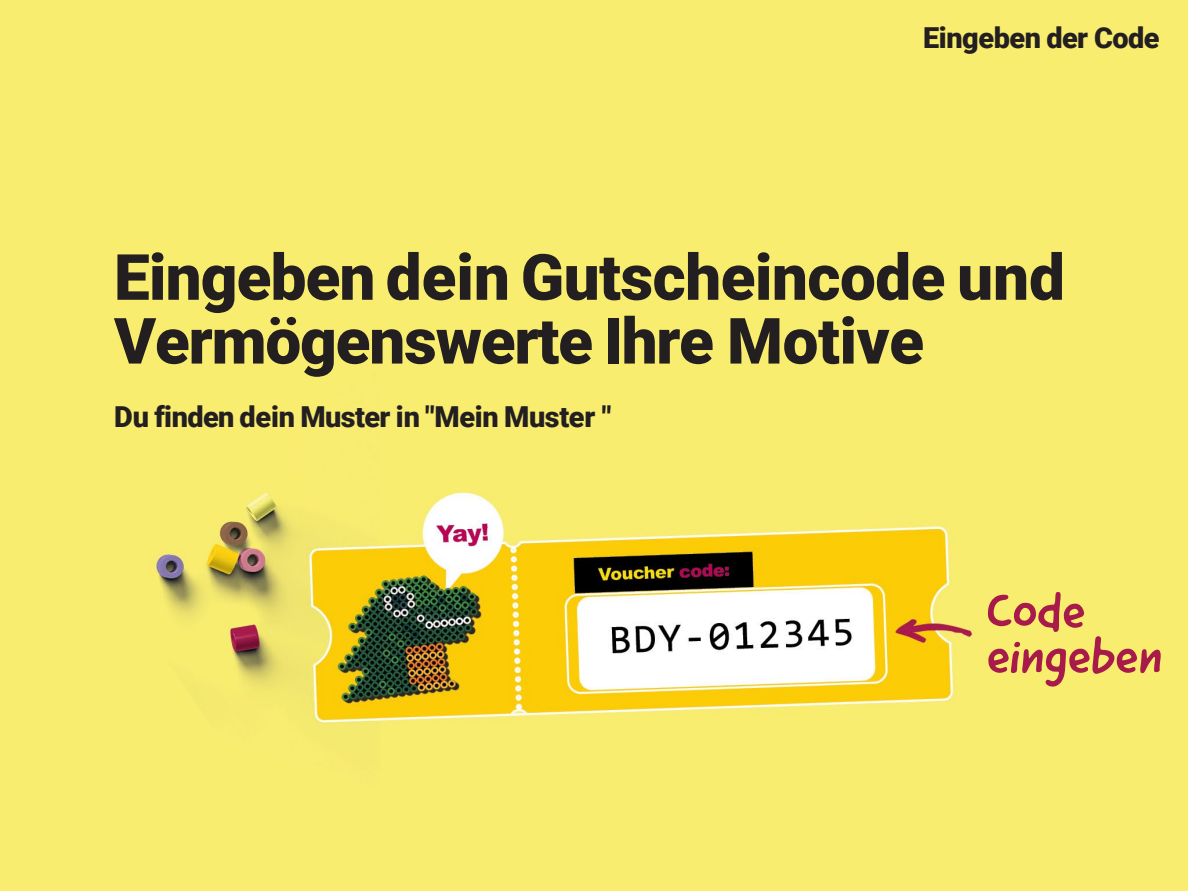
<style>
.page{position:relative;width:1188px;height:891px;background:#fff}
.page>*{position:absolute;margin:0;border:0;box-sizing:border-box;transform-origin:0 0}
.t1{font:900 63.75px/63.8px "Roboto";letter-spacing:-.01em;color:#231f20}
.t2{font:52.5px/45px "Good Dog New";color:#a71a4a}
.t3{font:900 28.88px "Roboto";letter-spacing:-.015em;color:#231f20}
</style>
<div class="page">
<img style="left:0;top:0;width:1187px;height:891px">
<p class="t3" style="left:923px;top:18px;width:238px">Eingeben der Code</p>
<p class="t1" style="left:114px;top:243px;width:952px">Eingeben dein Gutscheincode und<br>Vermögenswerte Ihre Motive</p>
<p class="t3" style="left:114px;top:397px;width:498px">Du finden dein Muster in "Mein Muster "</p>
<p class="t2" style="left:986px;top:588px;width:177px">Code eingeben</p>
</div>
